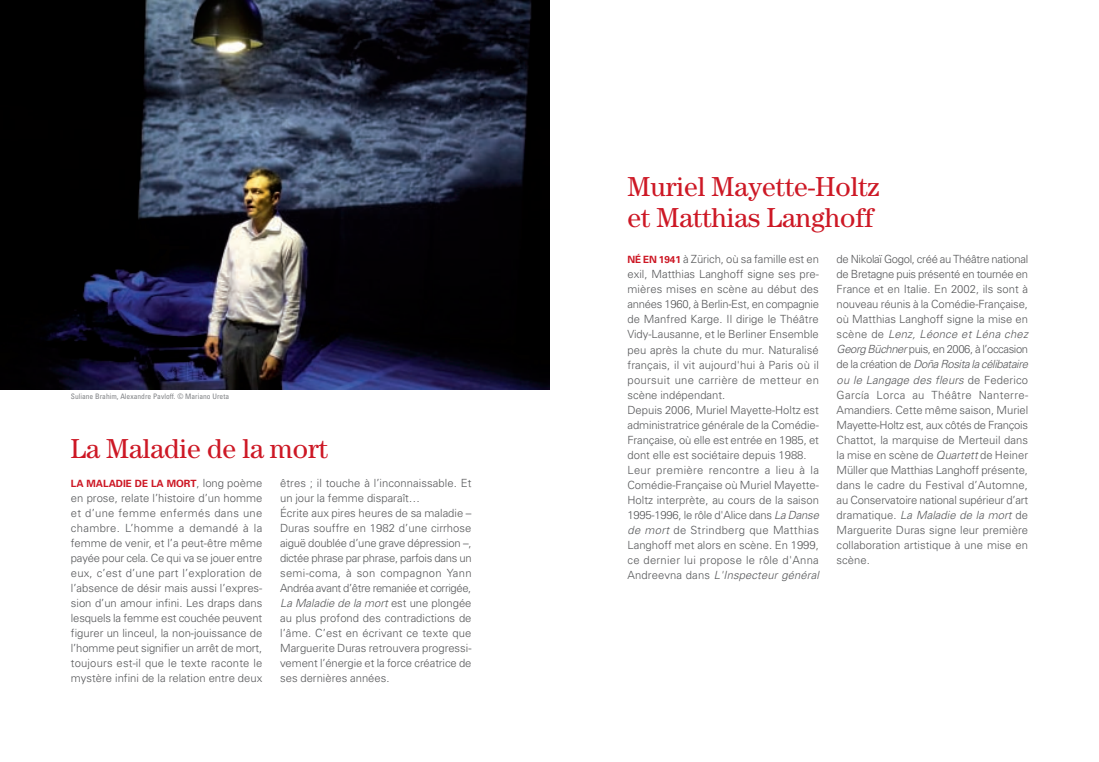
<style>
.page{position:relative;width:1099px;height:762px;background:#fff}
.page>*{position:absolute;margin:0;border:0;box-sizing:border-box;transform-origin:0 0}
.t1{font:27.5px/31.2px "Century Std";color:#cd1825}
.t2{font:300 11.25px/15px "Univers";color:#57585a;text-align:justify}
.t3{font:700 10px "Univers";color:#cd1825}
.t4{font:condensed 7.5px "Univers";color:#808285}
.s1{font-weight:300;font-size:11.25px;color:#57585a}
.s2{font-style:italic}
.s3{font-weight:700;font-size:10px;color:#cd1825}
</style>
<div class="page">
<img style="left:0;top:0;width:549px;height:390px">
<p class="t4" style="left:71px;top:393px;width:160px">Suliane Brahim, Alexandre Pavloff. © Mariano Ureta</p>
<h1 class="t1" style="left:71px;top:436px;width:259px">La Maladie de la mort</h1>
<p class="t3" style="left:71px;top:479px;width:193px">LA MALADIE DE LA MORT<span class="s1">, long poème</span></p>
<p class="t2" style="left:71px;top:491px;width:193px">en prose, relate l’histoire d’un homme et d’une femme enfermés dans une chambre. L’homme a demandé à la femme de venir, et l’a peut-être même payée pour cela. Ce qui va se jouer entre eux, c’est d’une part l’exploration de l’absence de désir mais aussi l’expres&shy;sion d’un amour infini. Les draps dans lesquels la femme est couchée peuvent figurer un linceul, la non-jouissance de l’homme peut signifier un arrêt de mort, toujours est-il que le texte raconte le mystère infini de la relation entre deux</p>
<p class="t2" style="left:280px;top:476px;width:193px;text-align:left">êtres ; il touche à l’inconnaissable. Et un jour la femme disparaît…<br>Écrite aux pires heures de sa maladie – Duras souffre en 1982 d’une cirrhose aiguë doublée d’une grave dépression –, dictée phrase par phrase, parfois dans un semi-coma, à son compagnon Yann Andréa avant d’être remaniée et corrigée, <span class="s2">La Maladie de la mort</span> est une plongée au plus profond des contradictions de l’âme. C’est en écrivant ce texte que Marguerite Duras retrouvera progressi&shy;vement l’énergie et la force créatrice de ses dernières années.</p>
<h1 class="t1" style="left:627px;top:174px;width:254px">Muriel Mayette-Holtz et Matthias Langhoff</h1>
<p class="t2" style="left:627px;top:253px;width:193px;text-align:left"><span class="s3">NÉ EN 1941</span> à Zürich, où sa famille est en exil, Matthias Langhoff signe ses pre&shy;mières mises en scène au début des années 1960, à Berlin-Est, en compagnie de Manfred Karge. Il dirige le Théâtre Vidy-Lausanne, et le Berliner Ensemble peu après la chute du mur. Naturalisé français, il vit aujourd'hui à Paris où il poursuit une carrière de metteur en scène indépendant.<br>Depuis 2006, Muriel Mayette-Holtz est administratrice générale de la Comédie-Française, où elle est entrée en 1985, et dont elle est sociétaire depuis 1988.<br>Leur première rencontre a lieu à la Comédie-Française où Muriel Mayette-Holtz interprète, au cours de la saison 1995-1996, le rôle d'Alice dans <span class="s2">La Danse de mort</span> de Strindberg que Matthias Langhoff met alors en scène. En 1999, ce dernier lui propose le rôle d'Anna Andreevna dans <span class="s2">L'Inspecteur général</span></p>
<p class="t2" style="left:836px;top:253px;width:193px">de Nikolaï Gogol, créé au Théâtre national de Bretagne puis présenté en tournée en France et en Italie. En 2002, ils sont à nouveau réunis à la Comédie-Française, où Matthias Langhoff signe la mise en scène de <span class="s2">Lenz, Léonce et Léna chez Georg Büchner</span> puis, en 2006, à l’occasion de la création de <span class="s2">Doña Rosita la célibataire ou le Langage des fleurs</span> de Federico García Lorca au Théâtre Nanterre-Amandiers. Cette même saison, Muriel Mayette-Holtz est, aux côtés de François Chattot, la marquise de Merteuil dans la mise en scène de <span class="s2">Quartett</span> de Heiner Müller que Matthias Langhoff présente, dans le cadre du Festival d’Automne, au Conservatoire national supérieur d’art dramatique. <span class="s2">La Maladie de la mort</span> de Marguerite Duras signe leur première collaboration artistique à une mise en scène.</p>
</div>
